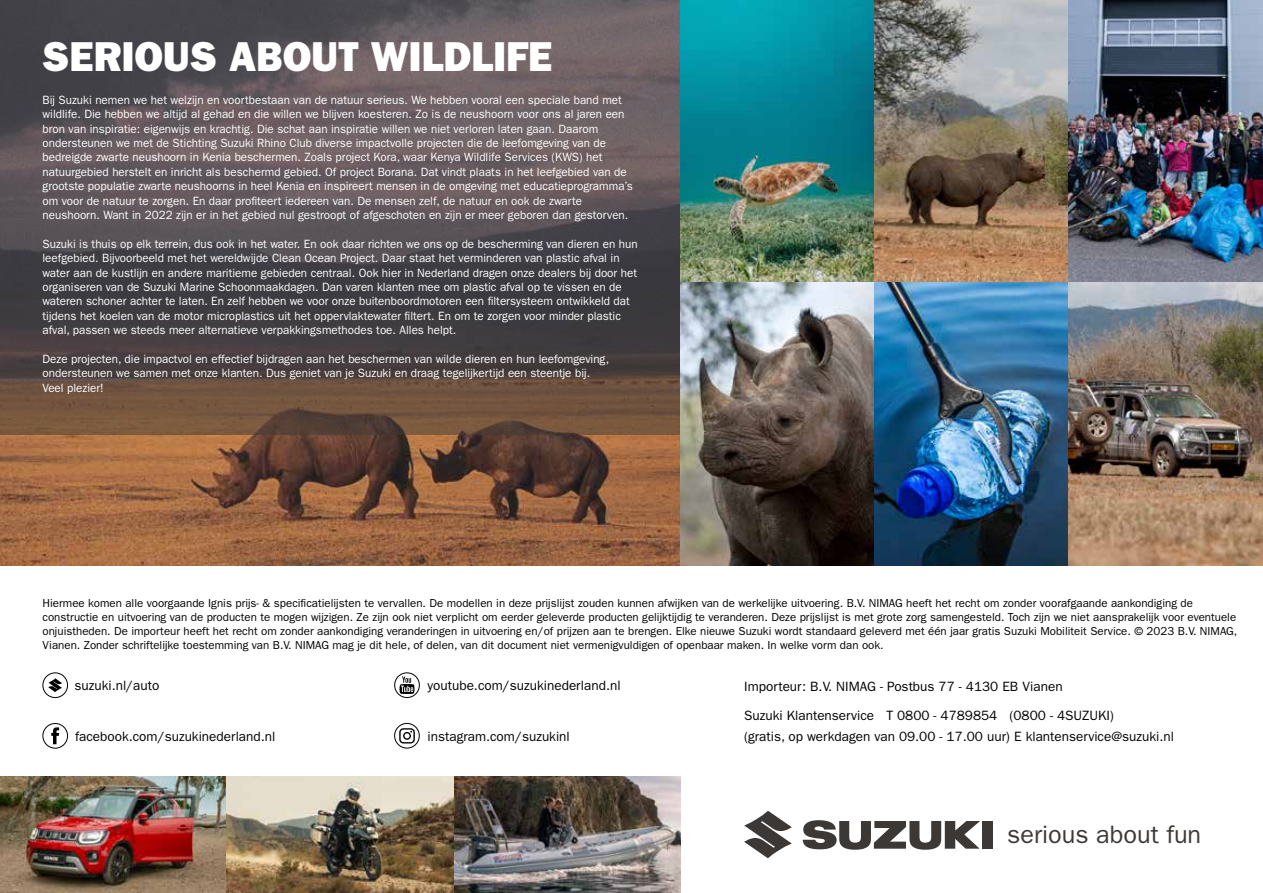
<style>
.page{position:relative;width:1263px;height:893px;background:#fff}
.page>*{position:absolute;margin:0;border:0;box-sizing:border-box;transform-origin:0 0}
.t1{font:42px "ITC Franklin Gothic Std Hvy";color:#fff}
.t2{font:25.2px "ITC Franklin Gothic Std";color:#3c3835}
.t3{font:13.5px/29.4px "ITC Franklin Gothic Std";color:#000}
.t4{font:12px/14.4px "ITC Franklin Gothic Std";color:#fff}
.t5{font:11.55px/14px "ITC Franklin Gothic Std";color:#000}
</style>
<div class="page">
<img style="left:454px;top:776px;width:226px;height:117px">
<img style="left:0;top:434px;width:680px;height:131px">
<svg style="left:0;top:0;width:680px;height:434px;background:#594e50"></svg>
<svg style="left:744px;top:811px;width:48px;height:47px"></svg>
<div style="left:982px;top:821px;width:10px;height:28px;background:#3c3835"></div>
<svg style="left:803px;top:820px;width:177px;height:30px"></svg>
<img style="left:680px;top:0;width:194px;height:283px">
<svg style="left:680px;top:283px;width:194px;height:282px;background:#6b6560"></svg>
<img style="left:874px;top:0;width:195px;height:283px">
<img style="left:874px;top:283px;width:195px;height:282px">
<img style="left:1069px;top:0;width:194px;height:283px">
<img style="left:1069px;top:283px;width:194px;height:282px">
<div style="left:43px;top:673px;width:25px;height:25px;border:1px solid #000;border-radius:50%"></div>
<svg style="left:48px;top:678px;width:14px;height:14px"></svg>
<div style="left:43px;top:723px;width:25px;height:25px;border:1px solid #000;border-radius:50%"></div>
<svg style="left:51px;top:727px;width:8px;height:17px"></svg>
<div style="left:394px;top:673px;width:25px;height:25px;border:1px solid #000;border-radius:50%"></div>
<svg style="left:399px;top:676px;width:15px;height:18px"></svg>
<img style="left:0;top:776px;width:227px;height:117px">
<img style="left:227px;top:776px;width:227px;height:117px">
<div style="left:394px;top:723px;width:25px;height:25px;border:1px solid #000;border-radius:50%"></div>
<svg style="left:399px;top:728px;width:16px;height:15px"></svg>
<h1 class="t1" style="left:43px;top:32px;width:512px">SERIOUS ABOUT WILDLIFE</h1>
<p class="t4" style="left:43px;top:93px;width:592px">Bij Suzuki nemen we het welzijn en voortbestaan van de natuur serieus. We hebben vooral een speciale band met wildlife. Die hebben we altijd al gehad en die willen we blijven koesteren. Zo is de neushoorn voor ons al jaren een bron van inspiratie: eigenwijs en krachtig. Die schat aan inspiratie willen we niet verloren laten gaan. Daarom ondersteunen we met de Stichting Suzuki Rhino Club diverse impactvolle projecten die de leefomgeving van de bedreigde zwarte neushoorn in Kenia beschermen. Zoals project Kora, waar Kenya Wildlife Services (KWS) het natuurgebied herstelt en inricht als beschermd gebied. Of project Borana. Dat vindt plaats in het leefgebied van de grootste populatie zwarte neushoorns in heel Kenia en inspireert mensen in de omgeving met educatieprogramma’s om voor de natuur te zorgen. En daar profiteert iedereen van. De mensen zelf, de natuur en ook de zwarte neushoorn. Want in 2022 zijn er in het gebied nul gestroopt of afgeschoten en zijn er meer geboren dan gestorven.</p>
<p class="t4" style="left:43px;top:237px;width:597px">Suzuki is thuis op elk terrein, dus ook in het water. En ook daar richten we ons op de bescherming van dieren en hun leefgebied. Bijvoorbeeld met het wereldwijde Clean Ocean Project. Daar staat het verminderen van plastic afval in water aan de kustlijn en andere maritieme gebieden centraal. Ook hier in Nederland dragen onze dealers bij door het organiseren van de Suzuki Marine Schoonmaakdagen. Dan varen klanten mee om plastic afval op te vissen en de wateren schoner achter te laten. En zelf hebben we voor onze buitenboordmotoren een filtersysteem ontwikkeld dat tijdens het koelen van de motor microplastics uit het oppervlaktewater filtert. En om te zorgen voor minder plastic afval, passen we steeds meer alternatieve verpakkingsmethodes toe. Alles helpt.</p>
<p class="t4" style="left:43px;top:352px;width:568px">Deze projecten, die impactvol en effectief bijdragen aan het beschermen van wilde dieren en hun leefomgeving, ondersteunen we samen met onze klanten. Dus geniet van je Suzuki en draag tegelijkertijd een steentje bij.<br>Veel plezier!</p>
<p class="t5" style="left:43px;top:597px;width:1196px">Hiermee komen alle voorgaande Ignis prijs- &amp; specificatielijsten te vervallen. De modellen in deze prijslijst zouden kunnen afwijken van de werkelijke uitvoering. B.V. NIMAG heeft het recht om zonder voorafgaande aankondiging de constructie en uitvoering van de producten te mogen wijzigen. Ze zijn ook niet verplicht om eerder geleverde producten gelijktijdig te veranderen. Deze prijslijst is met grote zorg samengesteld. Toch zijn we niet aansprakelijk voor eventuele onjuistheden. De importeur heeft het recht om zonder aankondiging veranderingen in uitvoering en/of prijzen aan te brengen. Elke nieuwe Suzuki wordt standaard geleverd met één jaar gratis Suzuki Mobiliteit Service. © 2023 B.V. NIMAG, Vianen. Zonder schriftelijke toestemming van B.V. NIMAG mag je dit hele, of delen, van dit document niet vermenigvuldigen of openbaar maken. In welke vorm dan ook.</p>
<p class="t3" style="left:74px;top:671px;width:87px">suzuki.nl/auto</p>
<p class="t3" style="left:75px;top:722px;width:202px">facebook.com/suzukinederland.nl</p>
<p class="t3" style="left:427px;top:671px;width:195px">youtube.com/suzukinederland.nl</p>
<p class="t3" style="left:744px;top:671px;width:371px">Importeur: B.V. NIMAG - Postbus 77 - 4130 EB Vianen<br>Suzuki Klantenservice T 0800 - 4789854 (0800 - 4SUZUKI)</p>
<p class="t3" style="left:427px;top:722px;width:144px">instagram.com/suzukinl</p>
<p class="t3" style="left:744px;top:722px;width:431px">(gratis, op werkdagen van 09.00 - 17.00 uur) E klantenservice@suzuki.nl</p>
<h2 class="t2" style="left:1007px;top:820px;width:195px">serious about fun</h2>
</div>
